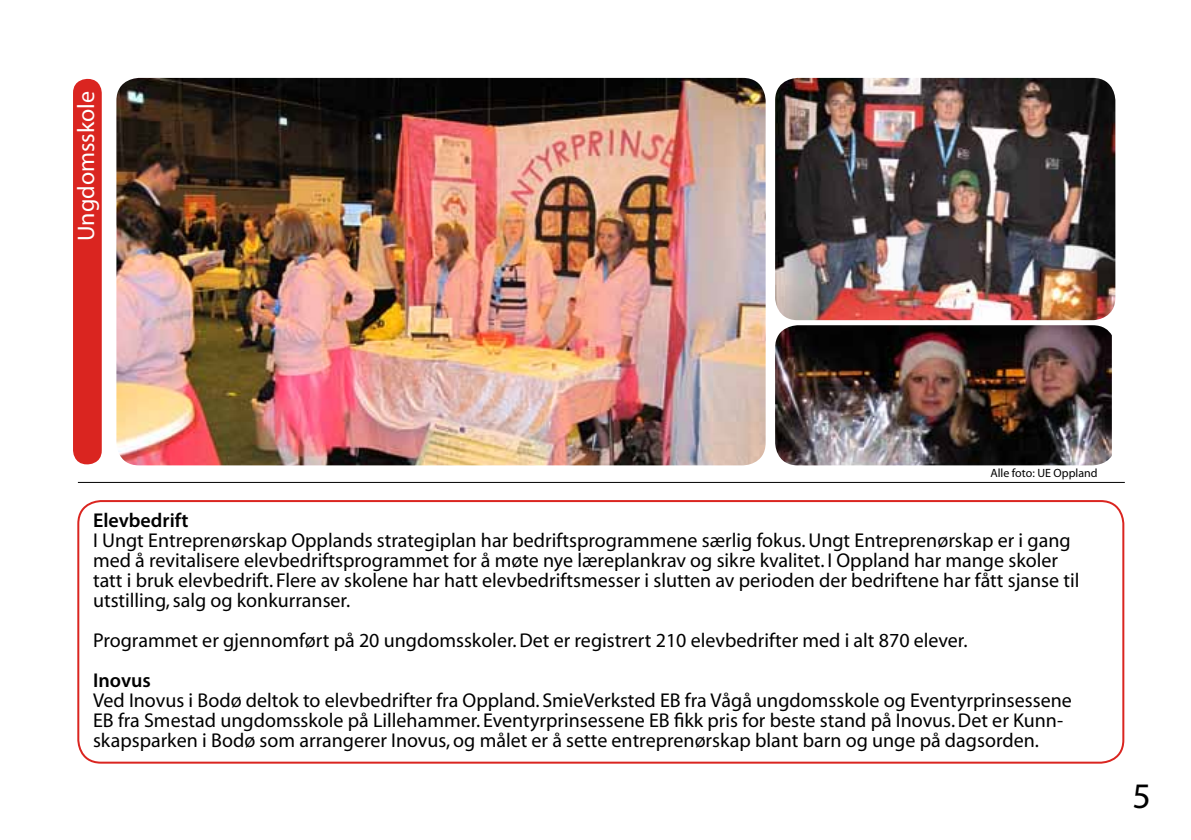
<style>
.page{position:relative;width:1191px;height:840px;background:#fff}
.page>*{position:absolute;margin:0;border:0;box-sizing:border-box;transform-origin:0 0}
.t1{font:36px "Myriad Pro";color:#000}
.t2{font:24px "Myriad Pro";color:#fff}
.t3{font:20px/20px "Myriad";color:#000}
.t4{font:600 20px "Myriad Pro";color:#000}
.t5{font:12px "Myriad Pro";color:#000}
</style>
<div class="page">
<div style="left:77px;top:500px;width:1047px;height:263px;border:2px solid #da2520;border-radius:23px"></div>
<hr style="left:78px;top:481px;width:1046px;height:1px;background:#000">
<img style="left:116px;top:78px;width:649px;height:387px">
<img style="left:775px;top:78px;width:340px;height:242px">
<img style="left:775px;top:325px;width:336px;height:140px">
<div style="left:73px;top:79px;width:29px;height:385px;background:#da2520;border-radius:14px"></div>
<p class="t2" style="left:71px;top:241px;width:152px;rotate:-90deg">Ungdomsskole</p>
<p class="t5" style="left:990px;top:465px;width:109px">Alle foto: UE Oppland</p>
<p class="t4" style="left:93px;top:507px;width:97px">Elevbedrift</p>
<p class="t3" style="left:93px;top:530px;width:988px">I Ungt Entreprenørskap Opplands strategiplan har bedriftsprogrammene særlig fokus. Ungt Entreprenørskap er i gang med å revitalisere elevbedriftsprogrammet for å møte nye læreplankrav og sikre kvalitet. I Oppland har mange skoler tatt i bruk elevbedrift. Flere av skolene har hatt elevbedriftsmesser i slutten av perioden der bedriftene har fått sjanse til utstilling, salg og konkurranser.</p>
<p class="t3" style="left:93px;top:630px;width:876px">Programmet er gjennomført på 20 ungdomsskoler. Det er registrert 210 elevbedrifter med i alt 870 elever.</p>
<p class="t4" style="left:93px;top:667px;width:59px">Inovus</p>
<p class="t3" style="left:93px;top:690px;width:980px">Ved Inovus i Bodø deltok to elevbedrifter fra Oppland. SmieVerksted EB fra Vågå ungdomsskole og Eventyrprinsessene<br>EB fra Smestad ungdomsskole på Lillehammer. Eventyrprinsessene EB fikk pris for beste stand på Inovus. Det er Kunn&shy;skapsparken i Bodø som arrangerer Inovus, og målet er å sette entreprenørskap blant barn og unge på dagsorden.</p>
<h1 class="t1" style="left:1132px;top:773px;width:20px">5</h1>
</div>
